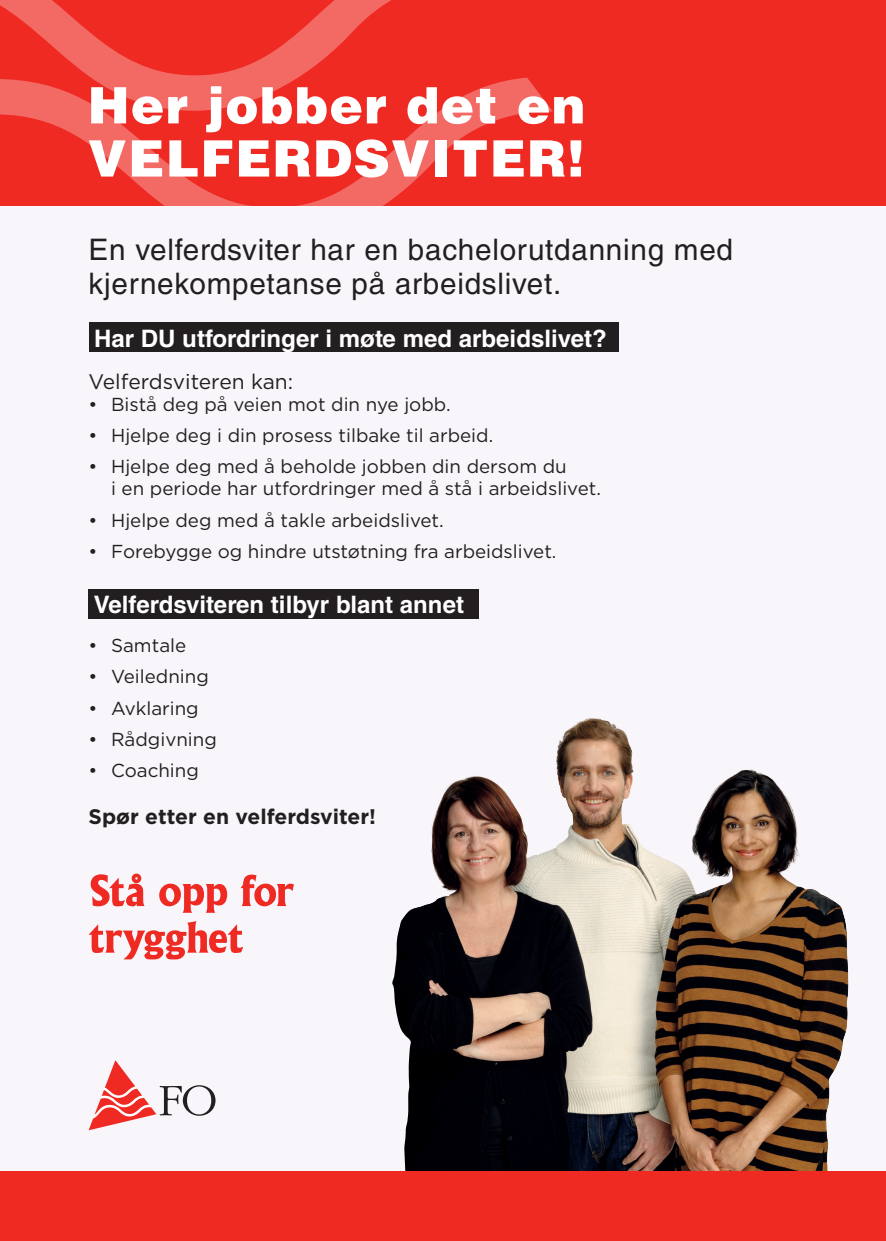
<style>
.page{position:relative;width:886px;height:1241px;background:#fff}
.page>*{position:absolute;margin:0;border:0;box-sizing:border-box;transform-origin:0 0}
.t1{font:900 50.25px/53.1px "Helvetica LT Std";letter-spacing:.025em;color:#fff}
.t2{font:29.62px/34.4px "Helvetica LT Std";letter-spacing:.025em;color:#231f20}
.t3{font:700 24.06px "Helvetica LT Std";color:#fff}
.brødtekst{font:700 21px "Gotham";color:#231f20}
.brødtekst-2{font:21px "Gotham";color:#231f20}
.brødtekst-3{font:18.75px/21.9px "Gotham";color:#231f20}
</style>
<div class="page">
<div style="left:0;top:161px;width:886px;height:1079px;background:#f8f6fa"></div>
<div style="left:0;top:0;width:886px;height:206px;background:#ee2a23"></div>
<svg style="left:0;top:0;width:391px;height:78px"></svg>
<svg style="left:0;top:78px;width:553px;height:122px"></svg>
<svg style="left:157px;top:200px;width:234px;height:6px"></svg>
<svg style="left:89px;top:1060px;width:126px;height:70px"></svg>
<div style="left:89px;top:322px;width:529px;height:29px;background:#231f20"></div>
<div style="left:88px;top:589px;width:391px;height:29px;background:#231f20"></div>
<img style="left:392px;top:718px;width:457px;height:453px">
<svg style="left:91px;top:873px;width:54px;height:33px"></svg>
<svg style="left:159px;top:883px;width:68px;height:29px"></svg>
<svg style="left:241px;top:874px;width:53px;height:32px"></svg>
<svg style="left:89px;top:921px;width:154px;height:38px"></svg>
<div style="left:0;top:1171px;width:886px;height:69px;background:#ee2a23"></div>
<p class="t1" style="left:88px;top:78px;width:499px">Her jobber det en<br>VELFERDSVITER!</p>
<p class="t2" style="left:89px;top:232px;width:646px">En velferdsviter har en bachelorutdanning med kjernekompetanse på arbeidslivet.</p>
<p class="t3" style="left:94px;top:323px;width:514px">Har DU utfordringer i møte med arbeidslivet?</p>
<p class="brødtekst-2" style="left:89px;top:368px;width:206px">Velferdsviteren kan:</p>
<p class="brødtekst-3" style="left:89px;top:393px;width:364px">• Bistå deg på veien mot din nye jobb.</p>
<p class="brødtekst-3" style="left:89px;top:424px;width:406px">• Hjelpe deg i din prosess tilbake til arbeid.</p>
<p class="brødtekst-3" style="left:111px;top:455px;width:491px;text-indent:-22px">• Hjelpe deg med å beholde jobben din dersom du<br>i en periode har utfordringer med å stå i arbeidslivet.</p>
<p class="brødtekst-3" style="left:89px;top:508px;width:357px">• Hjelpe deg med å takle arbeidslivet.</p>
<p class="brødtekst-3" style="left:89px;top:540px;width:469px">• Forebygge og hindre utstøtning fra arbeidslivet.</p>
<p class="t3" style="left:94px;top:590px;width:372px">Velferdsviteren tilbyr blant annet</p>
<p class="brødtekst-3" style="left:89px;top:634px;width:99px">• Samtale</p>
<p class="brødtekst-3" style="left:89px;top:665px;width:122px">• Veiledning</p>
<p class="brødtekst-3" style="left:89px;top:696px;width:112px">• Avklaring</p>
<p class="brødtekst-3" style="left:89px;top:727px;width:130px">• Rådgivning</p>
<p class="brødtekst-3" style="left:89px;top:759px;width:112px">• Coaching</p>
<p class="brødtekst" style="left:89px;top:802px;width:289px">Spør etter en velferdsviter!</p>
</div>
